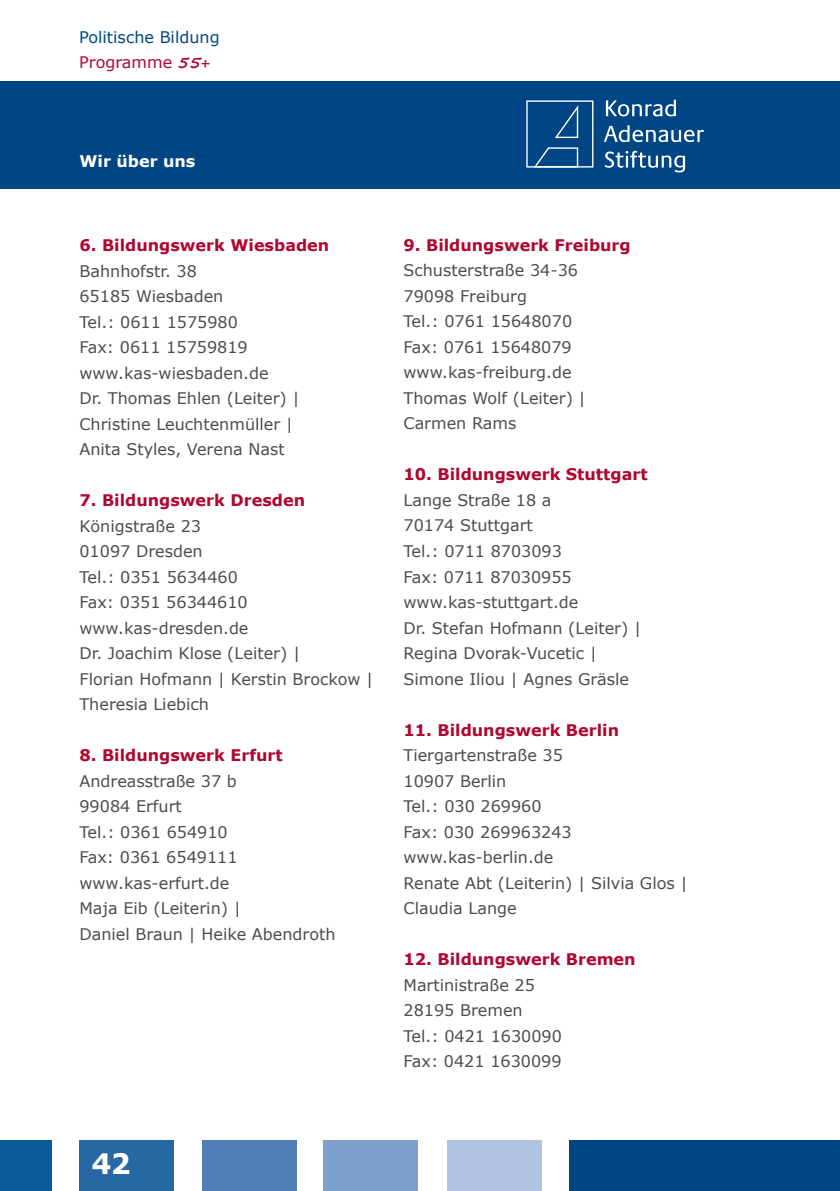
<style>
.page{position:relative;width:840px;height:1191px;background:#fff}
.page>*{position:absolute;margin:0;border:0;box-sizing:border-box;transform-origin:0 0}
.t1{font:700 28.2px "Verdana";color:#fff}
.t2{font:16px/25.6px "Verdana";color:#4b4c4d}
.t3{font:700 16px "Verdana";color:#b00630}
.t4{font:16px/25.6px "Verdana";color:#004684}
.t5{font:700 16px "Verdana";color:#fff}
.s1{color:#b00630}
.s2{font-family:"Segoe Script";font-weight:700;color:#b00630}
</style>
<div class="page">
<div style="left:0;top:81px;width:839px;height:108px;background:#004684"></div>
<div style="left:569px;top:1140px;width:270px;height:51px;background:#004684"></div>
<div style="left:447px;top:1140px;width:94px;height:51px;background:#aec3e0"></div>
<div style="left:79px;top:1140px;width:95px;height:51px;background:#2767a4"></div>
<div style="left:0;top:1140px;width:51px;height:51px;background:#0b5997"></div>
<div style="left:323px;top:1140px;width:95px;height:51px;background:#7da0cc"></div>
<div style="left:202px;top:1140px;width:94px;height:51px;background:#4f7db5"></div>
<svg style="left:605px;top:100px;width:70px;height:16px"></svg>
<svg style="left:604px;top:125px;width:99px;height:17px"></svg>
<svg style="left:604px;top:151px;width:80px;height:21px"></svg>
<svg style="left:526px;top:100px;width:67px;height:67px"></svg>
<p class="t4" style="left:79px;top:24px;width:142px">Politische Bildung<br><span class="s1">Programme</span> <span class="s2">55+</span></p>
<p class="t5" style="left:79px;top:151px;width:117px">Wir über uns</p>
<p class="t3" style="left:79px;top:235px;width:251px">6. Bildungswerk Wiesbaden</p>
<p class="t2" style="left:79px;top:257px;width:222px">Bahnhofstr. 38<br>65185 Wiesbaden<br>Tel.: 0611 1575980<br>Fax: 0611 15759819 www.kas-wiesbaden.de<br>Dr. Thomas Ehlen (Leiter) |<br>Christine Leuchtenmüller |<br>Anita Styles, Verena Nast</p>
<p class="t3" style="left:79px;top:490px;width:227px">7. Bildungswerk Dresden</p>
<p class="t2" style="left:79px;top:512px;width:295px">Königstraße 23<br>01097 Dresden<br>Tel.: 0351 5634460<br>Fax: 0351 56344610 www.kas-dresden.de<br>Dr. Joachim Klose (Leiter) |<br>Florian Hofmann | Kerstin Brockow |<br>Theresia Liebich</p>
<p class="t3" style="left:79px;top:745px;width:205px">8. Bildungswerk Erfurt</p>
<p class="t2" style="left:79px;top:767px;width:257px">Andreasstraße 37 b<br>99084 Erfurt<br>Tel.: 0361 654910<br>Fax: 0361 6549111 www.kas-erfurt.de<br>Maja Eib (Leiterin) |<br>Daniel Braun | Heike Abendroth</p>
<p class="t3" style="left:403px;top:235px;width:229px">9. Bildungswerk Freiburg</p>
<p class="t2" style="left:403px;top:257px;width:184px">Schusterstraße 34-36<br>79098 Freiburg<br>Tel.: 0761 15648070<br>Fax: 0761 15648079 www.kas-freiburg.de<br>Thomas Wolf (Leiter) |<br>Carmen Rams</p>
<p class="t3" style="left:403px;top:464px;width:245px">10. Bildungswerk Stuttgart</p>
<p class="t2" style="left:403px;top:487px;width:239px">Lange Straße 18 a<br>70174 Stuttgart<br>Tel.: 0711 8703093<br>Fax: 0711 87030955 www.kas-stuttgart.de<br>Dr. Stefan Hofmann (Leiter) |<br>Regina Dvorak-Vucetic |<br>Simone Iliou | Agnes Gräsle</p>
<p class="t3" style="left:403px;top:719px;width:217px">11. Bildungswerk Berlin</p>
<p class="t2" style="left:403px;top:742px;width:285px">Tiergartenstraße 35<br>10907 Berlin<br>Tel.: 030 269960<br>Fax: 030 269963243 www.kas-berlin.de<br>Renate Abt (Leiterin) | Silvia Glos |<br>Claudia Lange</p>
<p class="t3" style="left:403px;top:949px;width:233px">12. Bildungswerk Bremen</p>
<p class="t2" style="left:403px;top:971px;width:160px">Martinistraße 25<br>28195 Bremen<br>Tel.: 0421 1630090<br>Fax: 0421 1630099</p>
<h1 class="t1" style="left:91px;top:1145px;width:41px">42</h1>
</div>
